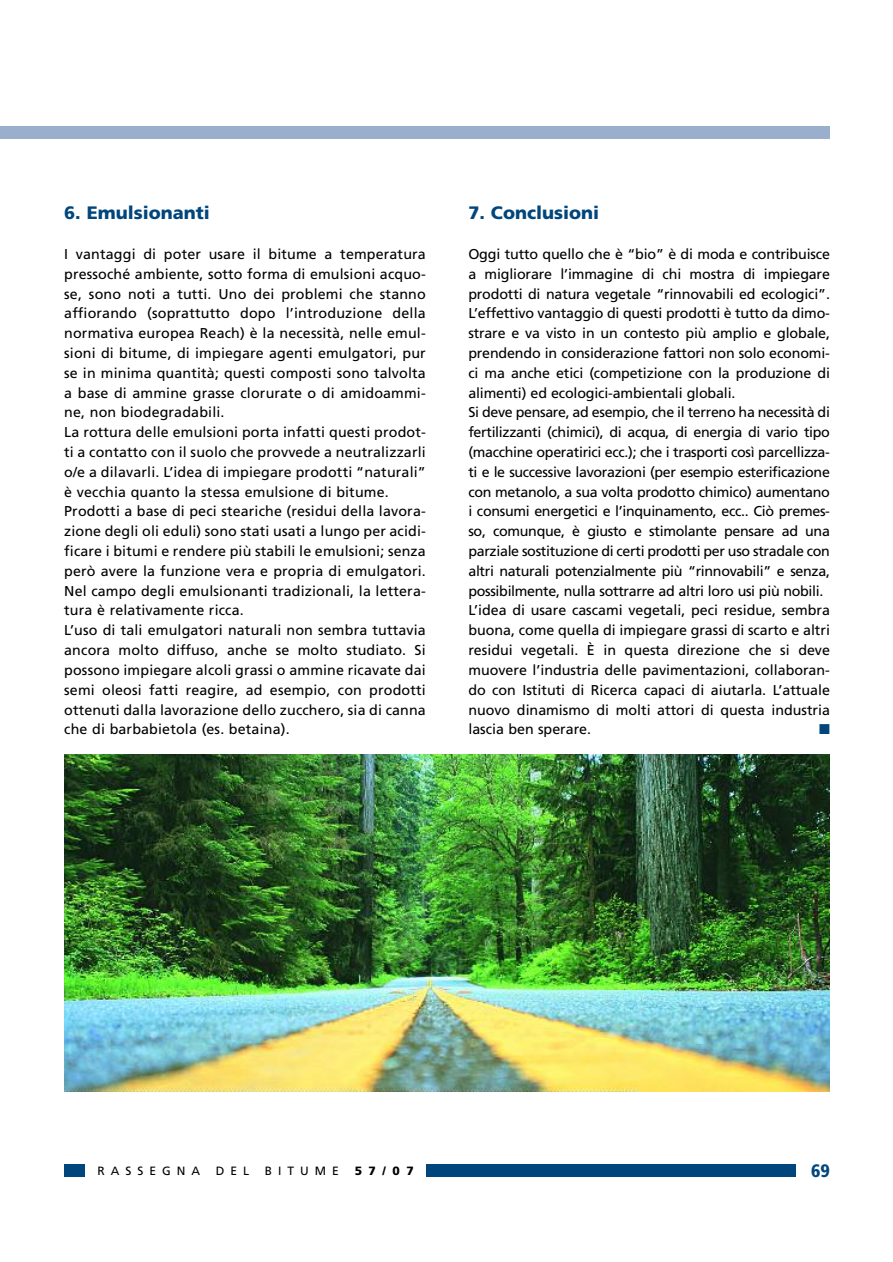
<style>
.page{position:relative;width:893px;height:1262px;background:#fff}
.page>*{position:absolute;margin:0;border:0;box-sizing:border-box;transform-origin:0 0}
.t1{font:900 18px "Frutiger";color:#00467c}
.t2{font:900 condensed 18px "Frutiger";color:#00467c}
.t3{font:14.25px/19.8px "Frutiger";color:#000}
.t4{font:14.25px "Zapf Dingbats";color:#00467c}
.t5{font:12px "Frutiger";letter-spacing:.5em;color:#000}
.t6{font:900 12px "Frutiger";color:#000}
</style>
<div class="page">
<div style="left:64px;top:1164px;width:732px;height:12px;background:#00467c"></div>
<div style="left:85px;top:1159px;width:341px;height:24px;background:#fff"></div>
<div style="left:0;top:126px;width:830px;height:13px;background:#9aaecd"></div>
<img style="left:64px;top:754px;width:765px;height:337px">
<p class="t1" style="left:64px;top:202px;width:147px">6. Emulsionanti</p>
<p class="t3" style="left:64px;top:244px;width:363px">I vantaggi di poter usare il bitume a temperatura pressoché ambiente, sotto forma di emulsioni acquo&shy;se, sono noti a tutti. Uno dei problemi che stanno affiorando (soprattutto dopo l’introduzione della normativa europea Reach) è la necessità, nelle emul&shy;sioni di bitume, di impiegare agenti emulgatori, pur se in minima quantità; questi composti sono talvolta a base di ammine grasse clorurate o di amidoammi&shy;ne, non biodegradabili.<br>La rottura delle emulsioni porta infatti questi prodot&shy;ti a contatto con il suolo che provvede a neutralizzarli o/e a dilavarli. L’idea di impiegare prodotti “naturali” è vecchia quanto la stessa emulsione di bitume.<br>Prodotti a base di peci steariche (residui della lavora&shy;zione degli oli eduli) sono stati usati a lungo per acidi&shy;ficare i bitumi e rendere più stabili le emulsioni; senza però avere la funzione vera e propria di emulgatori.<br>Nel campo degli emulsionanti tradizionali, la lettera&shy;tura è relativamente ricca.<br>L’uso di tali emulgatori naturali non sembra tuttavia ancora molto diffuso, anche se molto studiato. Si possono impiegare alcoli grassi o ammine ricavate dai semi oleosi fatti reagire, ad esempio, con prodotti ottenuti dalla lavorazione dello zucchero, sia di canna che di barbabietola (es. betaina).</p>
<p class="t1" style="left:468px;top:202px;width:132px">7. Conclusioni</p>
<p class="t3" style="left:468px;top:244px;width:363px">Oggi tutto quello che è “bio” è di moda e contribuisce a migliorare l’immagine di chi mostra di impiegare prodotti di natura vegetale “rinnovabili ed ecologici”.<br>L’effettivo vantaggio di questi prodotti è tutto da dimo&shy;strare e va visto in un contesto più amplio e globale, prendendo in considerazione fattori non solo economi&shy;ci ma anche etici (competizione con la produzione di alimenti) ed ecologici-ambientali globali.<br>Si deve pensare, ad esempio, che il terreno ha necessità di fertilizzanti (chimici), di acqua, di energia di vario tipo (macchine operatirici ecc.); che i trasporti così parcellizza&shy;ti e le successive lavorazioni (per esempio esterificazione con metanolo, a sua volta prodotto chimico) aumentano i consumi energetici e l’inquinamento, ecc.. Ciò premes&shy;so, comunque, è giusto e stimolante pensare ad una parziale sostituzione di certi prodotti per uso stradale con altri naturali potenzialmente più “rinnovabili” e senza, possibilmente, nulla sottrarre ad altri loro usi più nobili.<br>L’idea di usare cascami vegetali, peci residue, sembra buona, come quella di impiegare grassi di scarto e altri residui vegetali. È in questa direzione che si deve muovere l’industria delle pavimentazioni, collaboran&shy;do con Istituti di Ricerca capaci di aiutarla. L’attuale nuovo dinamismo di molti attori di questa industria lascia ben sperare.</p>
<p class="t4" style="left:819px;top:722px;width:12px">■</p>
<p class="t5" style="left:97px;top:1163px;width:104px">RASSEGNA</p>
<p class="t5" style="left:216px;top:1163px;width:35px">DEL</p>
<p class="t5" style="left:265px;top:1163px;width:76px">BITUME</p>
<p class="t6" style="left:354px;top:1163px;width:61px">57/07</p>
<p class="t2" style="left:811px;top:1159px;width:20px">69</p>
</div>
